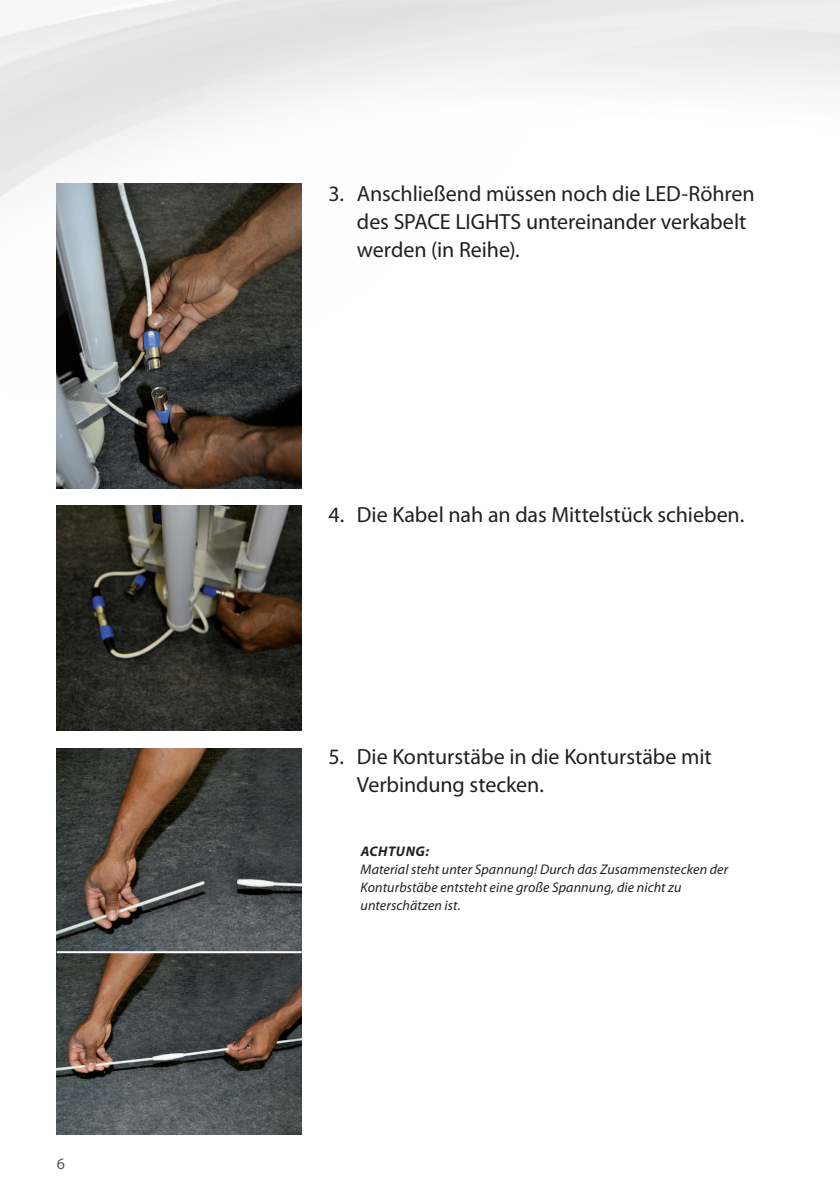
<style>
.page{position:relative;width:840px;height:1191px;background:#fff}
.page>*{position:absolute;margin:0;border:0;box-sizing:border-box;transform-origin:0 0}
.t1{font:22px/28px "Myriad Pro";letter-spacing:-.005em;color:#231f20}
.t2{font:16px "Myriad Pro";color:#57585a}
.t3{font:italic 14px/18px "Myriad Pro";letter-spacing:.01em;color:#231f20}
.t4{font:italic 700 14px "Myriad Pro";letter-spacing:.035em;color:#231f20}
</style>
<div class="page">
<img style="left:57px;top:596px;width:244px;height:135px">
<img style="left:57px;top:748px;width:244px;height:386px">
<div style="left:1px;top:860px;width:357px;height:183px;background:#000104;opacity:.1"></div>
<hr style="left:57px;top:951px;width:244px;height:2px;background:#fff">
<img style="left:0;top:0;width:839px;height:596px">
<p class="t2" style="left:57px;top:1153px;width:10px">6</p>
<p class="t1" style="left:357px;top:179px;width:399px;text-indent:-28px">3. Anschließend müssen noch die LED-Röhren des SPACE LIGHTS untereinander verkabelt werden (in Reihe).</p>
<p class="t1" style="left:328px;top:500px;width:417px">4. Die Kabel nah an das Mittelstück schieben.</p>
<p class="t1" style="left:357px;top:742px;width:356px;text-indent:-28px">5. Die Konturstäbe in die Konturstäbe mit<br>Verbindung stecken.</p>
<p class="t4" style="left:360px;top:842px;width:70px">ACHTUNG:</p>
<p class="t3" style="left:360px;top:860px;width:369px">Material steht unter Spannung! Durch das Zusammenstecken der<br>Konturbstäbe entsteht eine große Spannung, die nicht zu unterschätzen ist.</p>
</div>
